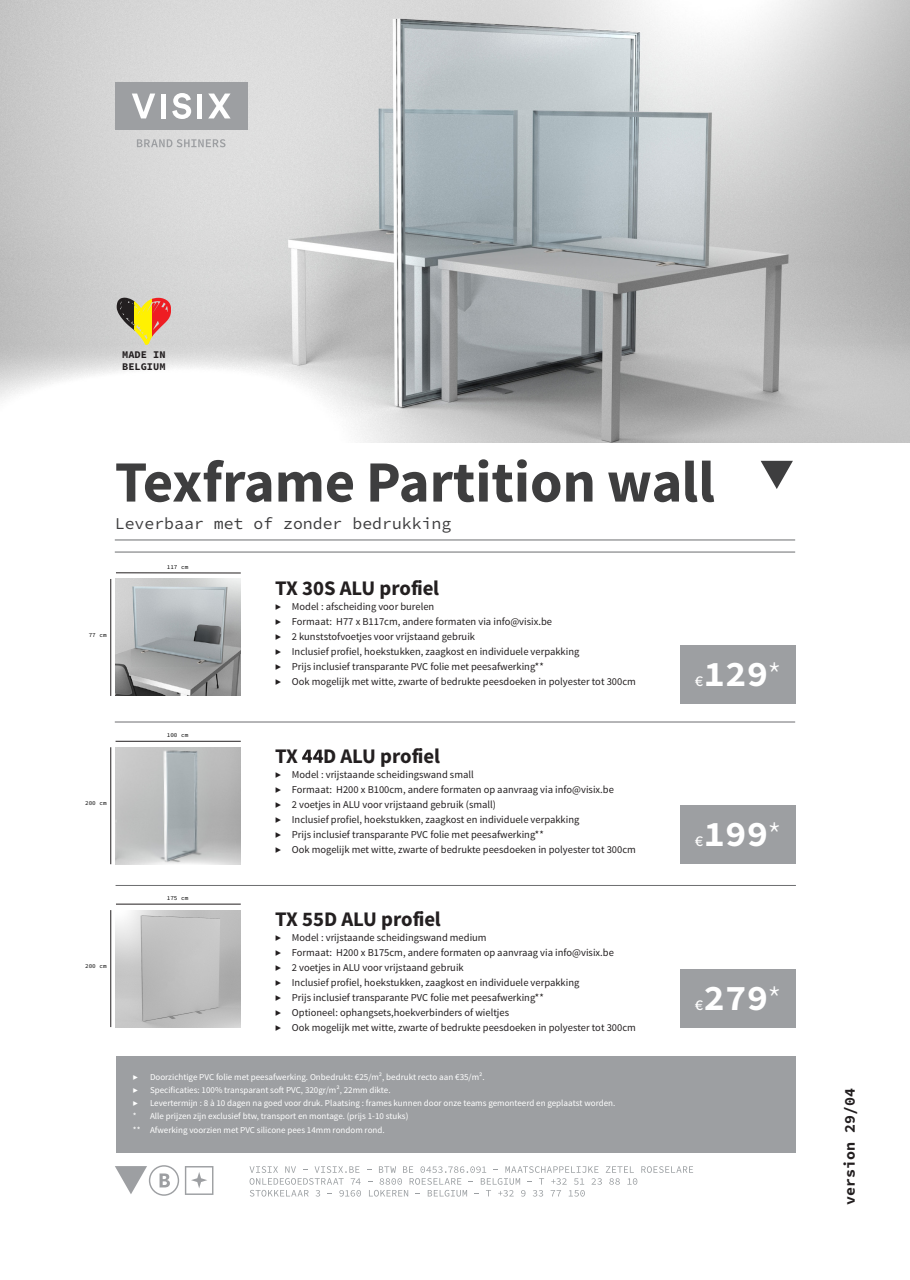
<style>
.page{position:relative;width:910px;height:1280px;background:#fff}
.page>*{position:absolute;margin:0;border:0;box-sizing:border-box;transform-origin:0 0}
.t1{font:58.5px "Source Sans Variable";letter-spacing:.055em;color:#3e3e3f}
.t2{font:700 36px "Source Code Pro";color:#fff}
.t3{font:20.85px "Source Sans Variable";letter-spacing:.04em;color:#231f20}
.t4{font:16.5px "Source Code Pro";color:#3e3e3f}
.t5{font:700 15px "Source Code Pro";color:#231f20}
.t6{font:500 15px "Source Code Pro";color:#fff}
.t7{font:10.5px/15px "Source Sans Pro";color:#231f20}
.t8{font:700 10.35px/12.3px "Source Code Pro";color:#231f20}
.t9{font:9px/13.2px "Source Sans Pro";color:#fff}
.t10{font:6px "Source Code Pro";color:#050505}
</style>
<div class="page">
<img style="left:0;top:0;width:910px;height:442px">
<hr style="left:115px;top:540px;width:680px;height:1px;background:#6c6d70">
<hr style="left:115px;top:552px;width:680px;height:1px;background:#6c6d70">
<svg style="left:761px;top:461px;width:32px;height:28px"></svg>
<svg style="left:117px;top:298px;width:18px;height:47px"></svg>
<svg style="left:135px;top:298px;width:18px;height:47px"></svg>
<svg style="left:153px;top:298px;width:18px;height:47px"></svg>
<hr style="left:115px;top:722px;width:680px;height:1px;background:#6c6d70">
<hr style="left:116px;top:885px;width:680px;height:1px;background:#6c6d70">
<svg style="left:250px;top:1166px;width:111px;height:30px"></svg>
<svg style="left:367px;top:1166px;width:326px;height:30px"></svg>
<svg style="left:185px;top:1166px;width:28px;height:29px"></svg>
<svg style="left:115px;top:1165px;width:64px;height:31px"></svg>
<svg style="left:137px;top:139px;width:89px;height:8px"></svg>
<div style="left:115px;top:82px;width:133px;height:48px;background:#9d9fa2"></div>
<svg style="left:132px;top:94px;width:23px;height:24px"></svg>
<div style="left:161px;top:94px;width:5px;height:24px;background:#fff"></div>
<svg style="left:172px;top:93px;width:19px;height:26px"></svg>
<div style="left:197px;top:94px;width:5px;height:24px;background:#fff"></div>
<svg style="left:208px;top:94px;width:22px;height:24px"></svg>
<div style="left:116px;top:1056px;width:680px;height:97px;background:#9d9fa2"></div>
<img style="left:116px;top:579px;width:125px;height:117px">
<hr style="left:116px;top:572px;width:125px;height:1px;background:#231f20">
<hr style="left:111px;top:579px;width:1px;height:117px;background:#231f20">
<div style="left:680px;top:645px;width:116px;height:59px;background:#9d9fa2"></div>
<img style="left:116px;top:747px;width:125px;height:117px">
<hr style="left:116px;top:741px;width:125px;height:1px;background:#231f20">
<hr style="left:111px;top:747px;width:1px;height:117px;background:#231f20">
<svg style="left:302px;top:750px;width:21px;height:13px"></svg>
<div style="left:680px;top:805px;width:116px;height:59px;background:#9d9fa2"></div>
<img style="left:116px;top:910px;width:125px;height:117px">
<div style="left:680px;top:968px;width:116px;height:59px;background:#9d9fa2"></div>
<hr style="left:116px;top:904px;width:125px;height:1px;background:#231f20">
<hr style="left:111px;top:910px;width:1px;height:117px;background:#231f20">
<p class="t8" style="left:122px;top:348px;width:45px">MADE IN<br>BELGIUM</p>
<h1 class="t1" style="left:115px;top:447px;width:598px">Texframe Partition wall</h1>
<h3 class="t4" style="left:115px;top:511px;width:338px">Leverbaar met of zonder bedrukking</h3>
<p class="t10" style="left:89px;top:631px;width:19px">77 cm</p>
<p class="t10" style="left:167px;top:562px;width:23px">117 cm</p>
<h3 class="t3" style="left:275px;top:575px;width:165px">TX 30S ALU profiel</h3>
<p class="t7" style="left:275px;top:599px;width:362px">▶ Model : afscheiding voor burelen<br>▶ Formaat: H77 x B117cm, andere formaten via info@visix.be<br>▶ 2 kunststofvoetjes voor vrijstaand gebruik<br>▶ Inclusief profiel, hoekstukken, zaagkost en individuele verpakking<br>▶ Prijs inclusief transparante PVC folie met peesafwerking**<br>▶ Ook mogelijk met witte, zwarte of bedrukte peesdoeken in polyester tot 300cm</p>
<h2 class="t2" style="left:703px;top:648px;width:79px">129<sup>*</sup></h2>
<h3 class="t6" style="left:694px;top:670px;width:10px">€</h3>
<p class="t10" style="left:85px;top:799px;width:23px">200 cm</p>
<p class="t10" style="left:85px;top:962px;width:23px">200 cm</p>
<p class="t10" style="left:167px;top:730px;width:23px">100 cm</p>
<p class="t10" style="left:167px;top:893px;width:23px">175 cm</p>
<h3 class="t3" style="left:275px;top:743px;width:22px">TX</h3>
<h3 class="t3" style="left:323px;top:743px;width:117px">D ALU profiel</h3>
<p class="t7" style="left:275px;top:767px;width:362px">▶ Model : vrijstaande scheidingswand small<br>▶ Formaat: H200 x B100cm, andere formaten op aanvraag via info@visix.be<br>▶ 2 voetjes in ALU voor vrijstaand gebruik (small)<br>▶ Inclusief profiel, hoekstukken, zaagkost en individuele verpakking<br>▶ Prijs inclusief transparante PVC folie met peesafwerking**<br>▶ Ook mogelijk met witte, zwarte of bedrukte peesdoeken in polyester tot 300cm</p>
<h3 class="t3" style="left:275px;top:906px;width:166px">TX 55D ALU profiel</h3>
<p class="t7" style="left:275px;top:930px;width:362px">▶ Model : vrijstaande scheidingswand medium<br>▶ Formaat: H200 x B175cm, andere formaten op aanvraag via info@visix.be<br>▶ 2 voetjes in ALU voor vrijstaand gebruik<br>▶ Inclusief profiel, hoekstukken, zaagkost en individuele verpakking<br>▶ Prijs inclusief transparante PVC folie met peesafwerking**<br>▶ Optioneel: ophangsets,hoekverbinders of wieltjes<br>▶ Ook mogelijk met witte, zwarte of bedrukte peesdoeken in polyester tot 300cm</p>
<p class="t9" style="left:133px;top:1070px;width:7px">▶</p>
<p class="t9" style="left:150px;top:1070px;width:336px">Doorzichtige PVC folie met peesafwerking. Onbedrukt: €25/m², bedrukt recto aan €35/m².</p>
<p class="t9" style="left:133px;top:1083px;width:7px">▶</p>
<p class="t9" style="left:150px;top:1083px;width:242px">Specificaties: 100% transparant soft PVC, 320gr/m², 22mm dikte.</p>
<p class="t9" style="left:133px;top:1097px;width:7px">▶</p>
<p class="t9" style="left:133px;top:1097px;width:484px;text-indent:17px">Levertermijn : 8 à 10 dagen na goed voor druk. Plaatsing : frames kunnen door onze teams gemonteerd en geplaatst worden. * Alle prijzen zijn exclusief btw, transport en montage. (prijs 1-10 stuks)<br>** Afwerking voorzien met PVC silicone pees 14mm rondom rond.</p>
<h2 class="t2" style="left:703px;top:808px;width:79px">199<sup>*</sup></h2>
<h3 class="t6" style="left:694px;top:830px;width:10px">€</h3>
<h2 class="t2" style="left:703px;top:971px;width:79px">279<sup>*</sup></h2>
<h3 class="t6" style="left:694px;top:994px;width:10px">€</h3>
<h3 class="t5" style="left:839px;top:1205px;width:118px;rotate:-90deg">version 29/04</h3>
</div>
